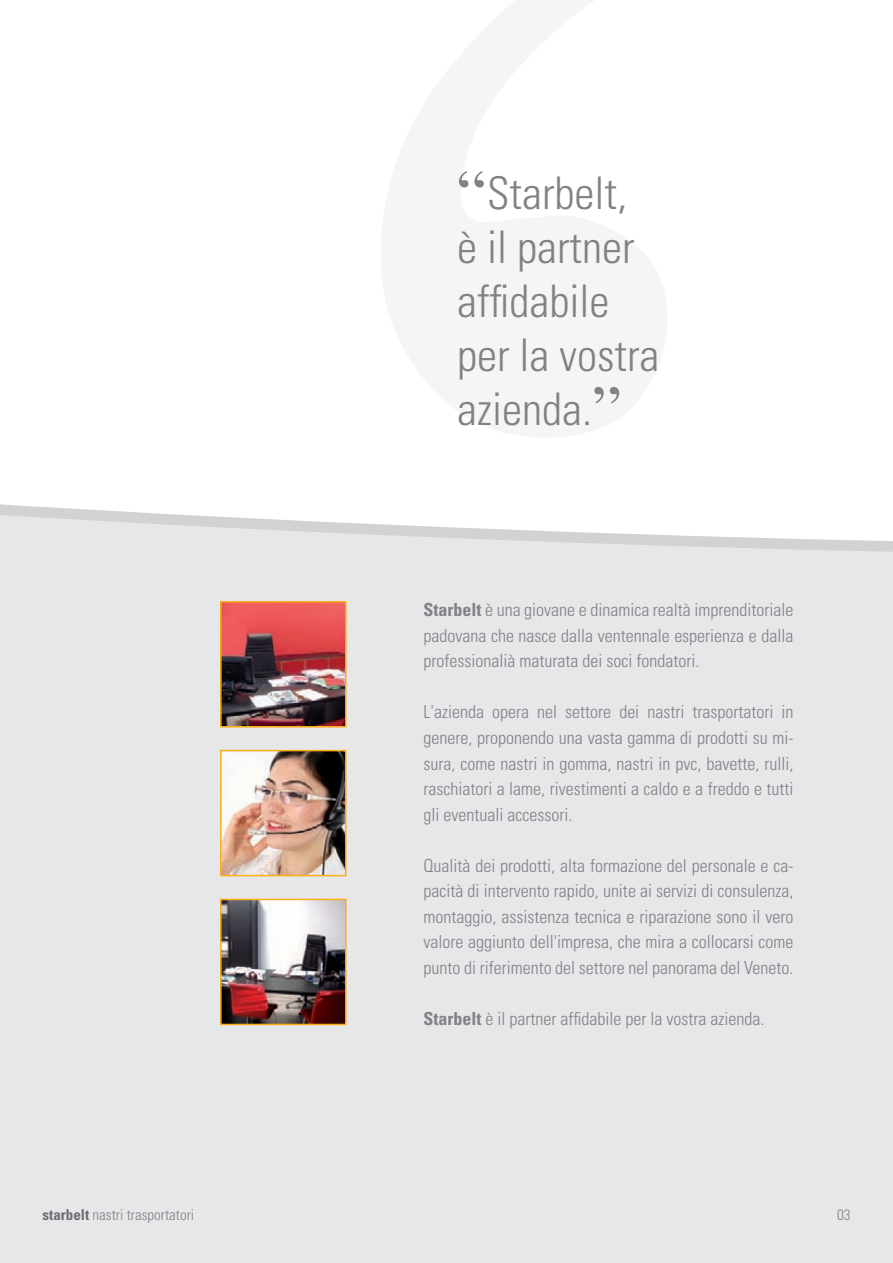
<style>
.page{position:relative;width:893px;height:1263px;background:#fff}
.page>*{position:absolute;margin:0;border:0;box-sizing:border-box;transform-origin:0 0}
.t1{font:300 condensed 45px/54px "Univers";color:#808285}
.t2{font:300 condensed 18px/25.5px "Univers";color:#808285;text-align:justify}
.t3{font:300 condensed 15px "Univers";color:#808285}
.s1{font-family:"Times";font-weight:400;font-stretch:normal;font-size:67.5px}
.s2{font-weight:700}
.s3{font-weight:700;color:#6c6d70}
</style>
<div class="page">
<div style="left:0;top:504px;width:893px;height:759px;background:#e6e7e9"></div>
<img style="left:223px;top:604px;width:121px;height:120px">
<div style="left:220px;top:601px;width:127px;height:126px;border:2px solid #faaf18"></div>
<img style="left:223px;top:753px;width:121px;height:120px">
<div style="left:220px;top:750px;width:127px;height:126px;border:2px solid #faaf18"></div>
<img style="left:223px;top:902px;width:121px;height:120px">
<div style="left:220px;top:899px;width:127px;height:126px;border:2px solid #faaf18"></div>
<h1 class="t1" style="left:457px;top:166px;width:204px"><span class="s1">“</span>Starbelt,<br>è il partner affidabile per la vostra azienda.<span class="s1">”</span></h1>
<p class="t2" style="left:423px;top:597px;width:371px"><span class="s2">Starbelt</span> è una giovane e dinamica realtà imprenditoriale padovana che nasce dalla ventennale esperienza e dalla professionalià maturata dei soci fondatori.</p>
<p class="t2" style="left:423px;top:699px;width:371px">L'azienda opera nel settore dei nastri trasportatori in genere, proponendo una vasta gamma di prodotti su mi&shy;sura, come nastri in gomma, nastri in pvc, bavette, rulli, raschiatori a lame, rivestimenti a caldo e a freddo e tutti gli eventuali accessori.</p>
<p class="t2" style="left:423px;top:852px;width:371px">Qualità dei prodotti, alta formazione del personale e ca&shy;pacità di intervento rapido, unite ai servizi di consulenza, montaggio, assistenza tecnica e riparazione sono il vero valore aggiunto dell'impresa, che mira a collocarsi come punto di riferimento del settore nel panorama del Veneto.</p>
<p class="t2" style="left:423px;top:1005px;width:342px"><span class="s2">Starbelt</span> è il partner affidabile per la vostra azienda.</p>
<p class="t3" style="left:43px;top:1206px;width:153px"><span class="s3">starbelt</span> nastri trasportatori</p>
<p class="t3" style="left:837px;top:1206px;width:15px">03</p>
</div>
